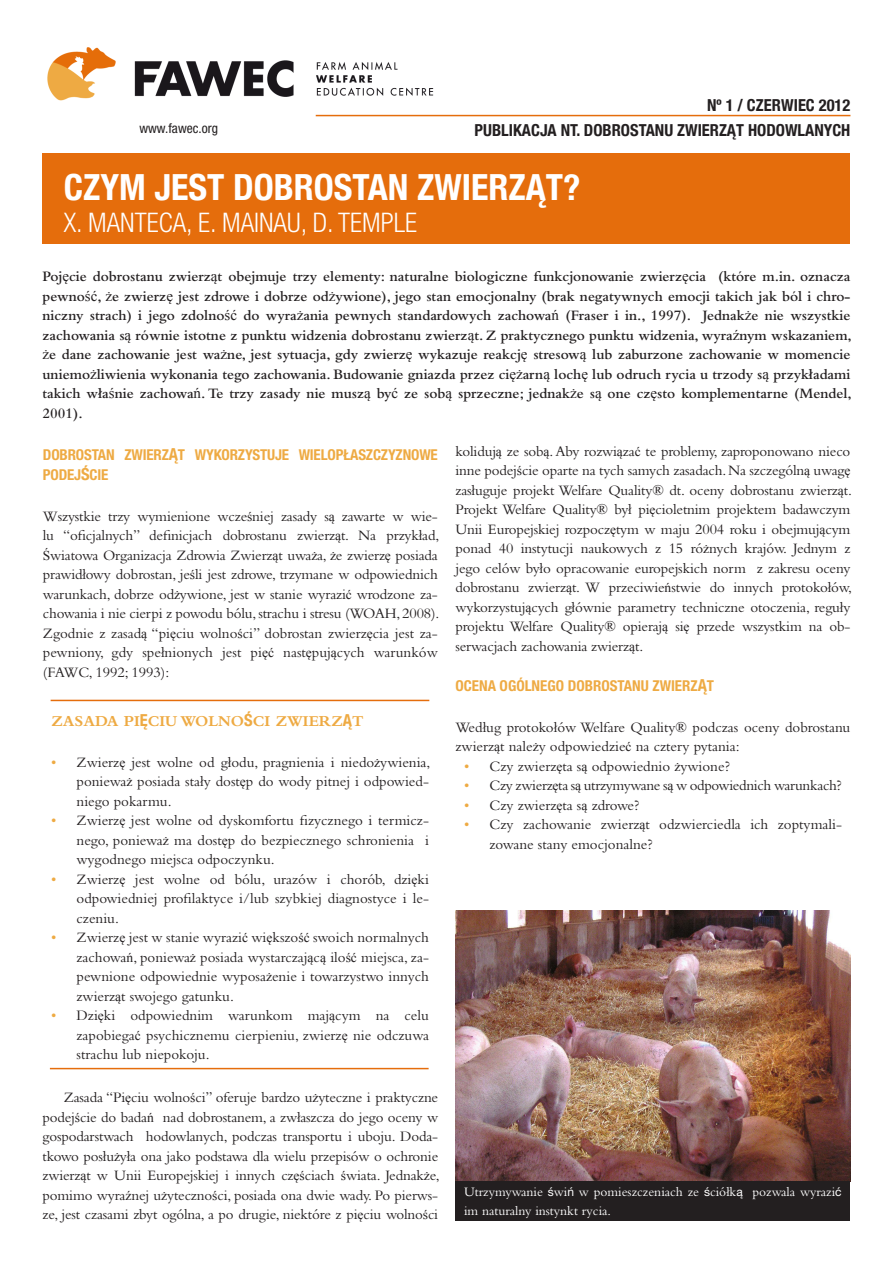
<style>
.page{position:relative;width:893px;height:1263px;background:#fff}
.page>*{position:absolute;margin:0;border:0;box-sizing:border-box;transform-origin:0 0}
.Título_ficha{font:700 condensed 36px "Helvetica Neue";color:#fff}
.Autores_ficha{font:300 condensed 27px "Helvetica Neue LT";color:#fff}
.Título_ficha-2{font:700 condensed 16.5px "Helvetica Neue";color:#231f20}
.Título_1{font:700 15.75px "Bembo";color:#eeaa43}
.Texto{font:15px/19.5px "Bembo";letter-spacing:-.01em;color:#231f20;text-align:justify}
.Bullets{font:15px/19.5px "Bembo";color:#231f20;text-align:justify}
.Resumen_inicial{font:600 15px/19.5px "Bembo";color:#231f20;text-align:justify}
.Título_1-2{font:700 condensed 15px/19.8px "Helvetica Neue LT";letter-spacing:-.01em;color:#eeaa43}
.Bullets-2{font:15px "Bembo";letter-spacing:-.02em;color:#231f20}
.Pies_de_foto{font:13.5px/19.5px "Bembo";color:#fff}
.Título_ficha-3{font:condensed 13.5px "Helvetica Neue LT";color:#231f20}
.s1{font-family:"Times New Roman";font-weight:400}
.s2{font-family:"Helvetica Neue";font-size:16.5px}
.s3{font-family:"Times New Roman";font-size:13.5px}
.s4{color:#eeaa43}
.s5{font-family:"Helvetica Neue";font-stretch:condensed;font-size:16.5px}
.s6{font-family:"Helvetica Neue CE";font-size:12px}
</style>
<div class="page">
<div style="left:43px;top:153px;width:807px;height:91px;background:#e56d0c"></div>
<img style="left:47px;top:47px;width:387px;height:54px">
<img style="left:455px;top:910px;width:395px;height:270px">
<div style="left:455px;top:1180px;width:395px;height:40px;background:#231f20"></div>
<hr style="left:51px;top:700px;width:378px;height:1px;background:#e56d0c">
<hr style="left:50px;top:1068px;width:379px;height:1px;background:#e56d0c">
<hr style="left:316px;top:115px;width:534px;height:1px;background:#e56d0c">
<p class="Título_ficha-2" style="left:707px;top:91px;width:145px">Nº 1 / CZERWIEC 2012</p>
<p class="Título_ficha-3" style="left:139px;top:120px;width:80px">www.fawec.org</p>
<p class="Título_ficha-2" style="left:475px;top:117px;width:377px">PUBLIKACJA NT. DOBROSTANU ZWIERZĄT HODOWLANYCH</p>
<p class="Título_ficha" style="left:64px;top:157px;width:518px">CZYM JEST DOBROSTAN ZWIERZĄT?</p>
<p class="Autores_ficha" style="left:64px;top:207px;width:355px">X. MANTECA, E. MAINAU, D. TEMPLE</p>
<p class="Resumen_inicial" style="left:43px;top:267px;width:811px">Poj<span class="s1">ę</span>cie dobrostanu zwierz<span class="s1">ą</span>t obejmuje trzy elementy: naturalne biologiczne funkcjonowanie zwierz<span class="s1">ę</span>cia (które m.in. oznacza pewno<span class="s1">ść</span>, <span class="s1">ż</span>e zwierz<span class="s1">ę</span> jest zdrowe i dobrze od<span class="s1">ż</span>ywione), jego stan emocjonalny (brak negatywnych emocji takich jak ból i chro&shy;niczny strach) i jego zdolno<span class="s1">ść</span> do wyra<span class="s1">ż</span>ania pewnych standardowych zachowa<span class="s1">ń</span> (Fraser i in., 1997). Jednak<span class="s1">ż</span>e nie wszystkie zachowania s<span class="s1">ą</span> równie istotne z punktu widzenia dobrostanu zwierz<span class="s1">ą</span>t. Z praktycznego punktu widzenia, wyra<span class="s1">ź</span>nym wskazaniem, <span class="s1">ż</span>e dane zachowanie jest wa<span class="s1">ż</span>ne, jest sytuacja, gdy zwierz<span class="s1">ę</span> wykazuje reakcj<span class="s1">ę</span> stresow<span class="s1">ą</span> lub zaburzone zachowanie w momencie uniemo<span class="s1">ż</span>liwienia wykonania tego zachowania. Budowanie gniazda przez ci<span class="s1">ęż</span>arn<span class="s1">ą</span> loch<span class="s1">ę</span> lub odruch rycia u trzody s<span class="s1">ą</span> przykładami takich wła<span class="s1">ś</span>nie zachowa<span class="s1">ń</span>. Te trzy zasady nie musz<span class="s1">ą</span> by<span class="s1">ć</span> ze sob<span class="s1">ą</span> sprzeczne; jednak<span class="s1">ż</span>e s<span class="s1">ą</span> one cz<span class="s1">ę</span>sto komplementarne (Mendel, 2001).</p>
<p class="Título_1-2" style="left:43px;top:445px;width:396px">DOBROSTAN ZWIERZ<span class="s2">Ą</span>T WYKORZYSTUJE WIELOPŁASZCZYZNOWE<br>PODEJ<span class="s2">Ś</span>CIE</p>
<p class="Texto" style="left:43px;top:506px;width:398px">Wszystkie trzy wymienione wcze<span class="s3">ś</span>niej zasady s<span class="s3">ą</span> zawarte w wie&shy;lu “oficjalnych” definicjach dobrostanu zwierz<span class="s3">ą</span>t. Na przykład, <span class="s3">Ś</span>wiatowa Organizacja Zdrowia Zwierz<span class="s3">ą</span>t uwa<span class="s3">ż</span>a, <span class="s3">ż</span>e zwierz<span class="s3">ę</span> posiada prawidłowy dobrostan, je<span class="s3">ś</span>li jest zdrowe, trzymane w odpowiednich warunkach, dobrze od<span class="s3">ż</span>ywione, jest w stanie wyrazi<span class="s3">ć</span> wrodzone za&shy;chowania i nie cierpi z powodu bólu, strachu i stresu (WOAH, 2008).</p>
<p class="Texto" style="left:43px;top:623px;width:396px">Zgodnie z zasad<span class="s3">ą</span> “pi<span class="s3">ę</span>ciu wolno<span class="s3">ś</span>ci” dobrostan zwierz<span class="s3">ę</span>cia jest za&shy;pewniony, gdy spełnionych jest pi<span class="s3">ęć</span> nast<span class="s3">ę</span>puj<span class="s3">ą</span>cych warunków (FAWC, 1992; 1993):</p>
<p class="Texto" style="left:455px;top:441px;width:398px">koliduj<span class="s3">ą</span> ze sob<span class="s3">ą</span>. Aby rozwi<span class="s3">ą</span>za<span class="s3">ć</span> te problemy, zaproponowano nieco inne podej<span class="s3">ś</span>cie oparte na tych samych zasadach. Na szczególn<span class="s3">ą</span> uwag<span class="s3">ę </span>zasługuje projekt Welfare Quality® dt. oceny dobrostanu zwierz<span class="s3">ą</span>t.<br>Projekt Welfare Quality® był pi<span class="s3">ę</span>cioletnim projektem badawczym Unii Europejskiej rozpocz<span class="s3">ę</span>tym w maju 2004 roku i obejmuj<span class="s3">ą</span>cym ponad 40 instytucji naukowych z 15 ró<span class="s3">ż</span>nych krajów. Jednym z jego celów było opracowanie europejskich norm z zakresu oceny dobrostanu zwierz<span class="s3">ą</span>t. W przeciwie<span class="s3">ń</span>stwie do innych protokołów, wykorzystuj<span class="s3">ą</span>cych głównie parametry techniczne otoczenia, reguły projektu Welfare Quality® opieraj<span class="s3">ą</span> si<span class="s3">ę</span> przede wszystkim na ob&shy;serwacjach zachowania zwierz<span class="s3">ą</span>t.</p>
<p class="Título_1-2" style="left:455px;top:675px;width:260px">OCENA OGÓLNEGO DOBROSTANU ZWIERZ<span class="s2">Ą</span>T</p>
<p class="Texto" style="left:455px;top:717px;width:396px">Według protokołów Welfare Quality® podczas oceny dobrostanu zwierz<span class="s3">ą</span>t nale<span class="s3">ż</span>y odpowiedzie<span class="s3">ć</span> na cztery pytania:</p>
<p class="Bullets" style="left:464px;top:756px;width:267px"><span class="s4">•</span> Czy zwierz<span class="s3">ę</span>ta s<span class="s3">ą</span> odpowiednio <span class="s3">ż</span>ywione?</p>
<p class="Bullets-2" style="left:464px;top:777px;width:379px"><span class="s4">•</span> Czy zwierz<span class="s3">ę</span>ta s<span class="s3">ą</span> utrzymywane s<span class="s3">ą</span> w odpowiednich warunkach?</p>
<p class="Bullets" style="left:464px;top:795px;width:177px"><span class="s4">•</span> Czy zwierz<span class="s3">ę</span>ta s<span class="s3">ą</span> zdrowe?</p>
<p class="Bullets" style="left:489px;top:814px;width:354px;text-indent:-26px"><span class="s4">•</span> Czy zachowanie zwierz<span class="s3">ą</span>t odzwierciedla ich zoptymali&shy;zowane stany emocjonalne?</p>
<p class="Título_1" style="left:51px;top:712px;width:314px">ZASADA PI<span class="s5">Ę</span>CIU WOLNO<span class="s5">Ś</span>CI ZWIERZ<span class="s5">Ą</span>T</p>
<p class="Bullets" style="left:77px;top:752px;width:355px;text-indent:-26px"><span class="s4">•</span> Zwierz<span class="s3">ę</span> jest wolne od głodu, pragnienia i niedo<span class="s3">ż</span>ywienia, poniewa<span class="s3">ż</span> posiada stały dost<span class="s3">ę</span>p do wody pitnej i odpowied&shy;niego pokarmu.</p>
<p class="Bullets" style="left:77px;top:810px;width:354px;text-indent:-26px"><span class="s4">•</span> Zwierz<span class="s3">ę</span> jest wolne od dyskomfortu fizycznego i termicz&shy;nego, poniewa<span class="s3">ż</span> ma dost<span class="s3">ę</span>p do bezpiecznego schronienia i wygodnego miejsca odpoczynku.</p>
<p class="Bullets" style="left:77px;top:869px;width:354px;text-indent:-26px"><span class="s4">•</span> Zwierz<span class="s3">ę</span> jest wolne od bólu, urazów i chorób, dzi<span class="s3">ę</span>ki odpowiedniej profilaktyce i/lub szybkiej diagnostyce i le&shy;czeniu.</p>
<p class="Bullets" style="left:77px;top:927px;width:354px;text-indent:-26px"><span class="s4">•</span> Zwierz<span class="s3">ę</span> jest w stanie wyrazi<span class="s3">ć</span> wi<span class="s3">ę</span>kszo<span class="s3">ść</span> swoich normalnych zachowa<span class="s3">ń</span>, poniewa<span class="s3">ż</span> posiada wystarczaj<span class="s3">ą</span>c<span class="s3">ą</span> ilo<span class="s3">ść</span> miejsca, za&shy;pewnione odpowiednie wyposa<span class="s3">ż</span>enie i towarzystwo innych zwierz<span class="s3">ą</span>t swojego gatunku.</p>
<p class="Bullets" style="left:77px;top:1005px;width:354px;text-indent:-26px"><span class="s4">•</span> Dzi<span class="s3">ę</span>ki odpowiednim warunkom maj<span class="s3">ą</span>cym na celu zapobiega<span class="s3">ć</span> psychicznemu cierpieniu, zwierz<span class="s3">ę</span> nie odczuwa strachu lub niepokoju.</p>
<p class="Texto" style="left:42px;top:1087px;width:399px;text-indent:21px">Zasada “Pi<span class="s3">ę</span>ciu wolno<span class="s3">ś</span>ci” oferuje bardzo u<span class="s3">ż</span>yteczne i praktyczne podej<span class="s3">ś</span>cie do bada<span class="s3">ń</span> nad dobrostanem, a zwłaszcza do jego oceny w gospodarstwach hodowlanych, podczas transportu i uboju. Doda&shy;tkowo posłu<span class="s3">ż</span>yła ona jako podstawa dla wielu przepisów o ochronie zwierz<span class="s3">ą</span>t w Unii Europejskiej i innych cz<span class="s3">ęś</span>ciach <span class="s3">ś</span>wiata. Jednak<span class="s3">ż</span>e, pomimo wyra<span class="s3">ź</span>nej u<span class="s3">ż</span>yteczno<span class="s3">ś</span>ci, posiada ona dwie wady. Po pierws&shy;ze, jest czasami zbyt ogólna, a po drugie, niektóre z pi<span class="s3">ę</span>ciu wolno<span class="s3">ś</span>ci</p>
<p class="Pies_de_foto" style="left:464px;top:1182px;width:379px">Utrzymywanie <span class="s6">ś</span>wi<span class="s6">ń</span> w pomieszczeniach ze <span class="s6">ś</span>ciółk<span class="s6">ą</span> pozwala wyrazi<span class="s6">ć </span>im naturalny instynkt rycia.</p>
</div>
